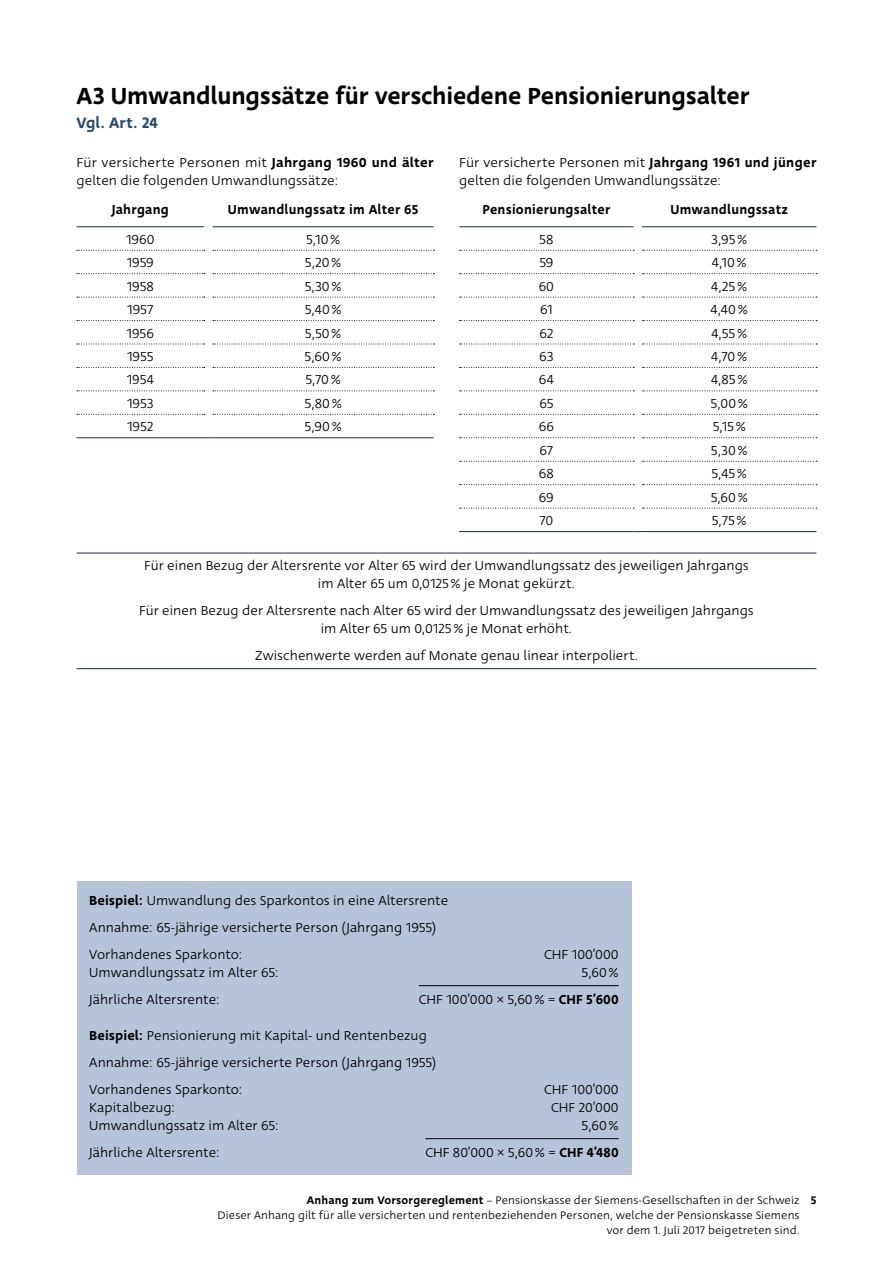
<style>
.page{position:relative;width:893px;height:1263px;background:#fff}
.page>*{position:absolute;margin:0;border:0;box-sizing:border-box;transform-origin:0 0}
.t1{font:500 25.5px "Deva Ideal";letter-spacing:-.005em;color:#000}
.t2{font:500 16.5px "Deva Ideal";letter-spacing:.005em;color:#274969}
.t3{font:14.25px/18px "Deva Ideal";letter-spacing:.005em;color:#000}
.t4{font:500 14.25px "Deva Ideal";letter-spacing:.02em;color:#000}
.t5{font:12px "Deva Ideal";letter-spacing:.01em;color:#000}
.s1{font-weight:500}
</style>
<div class="page">
<svg style="left:77px;top:250px;width:128px;height:1px"></svg>
<svg style="left:213px;top:250px;width:221px;height:1px"></svg>
<svg style="left:77px;top:273px;width:128px;height:1px"></svg>
<svg style="left:213px;top:273px;width:221px;height:1px"></svg>
<svg style="left:77px;top:297px;width:128px;height:1px"></svg>
<svg style="left:213px;top:297px;width:221px;height:1px"></svg>
<svg style="left:77px;top:320px;width:128px;height:1px"></svg>
<svg style="left:213px;top:320px;width:221px;height:1px"></svg>
<svg style="left:77px;top:344px;width:128px;height:1px"></svg>
<svg style="left:213px;top:344px;width:221px;height:1px"></svg>
<svg style="left:77px;top:367px;width:128px;height:1px"></svg>
<svg style="left:213px;top:367px;width:221px;height:1px"></svg>
<svg style="left:77px;top:390px;width:128px;height:1px"></svg>
<svg style="left:213px;top:390px;width:221px;height:1px"></svg>
<svg style="left:77px;top:414px;width:128px;height:1px"></svg>
<svg style="left:213px;top:414px;width:221px;height:1px"></svg>
<hr style="left:77px;top:226px;width:127px;height:1px;background:#25364d">
<hr style="left:213px;top:226px;width:221px;height:1px;background:#25364d">
<hr style="left:77px;top:437px;width:127px;height:1px;background:#25364d">
<hr style="left:213px;top:437px;width:221px;height:1px;background:#25364d">
<svg style="left:460px;top:250px;width:174px;height:1px"></svg>
<svg style="left:642px;top:250px;width:175px;height:1px"></svg>
<svg style="left:460px;top:273px;width:174px;height:1px"></svg>
<svg style="left:642px;top:273px;width:175px;height:1px"></svg>
<svg style="left:460px;top:297px;width:174px;height:1px"></svg>
<svg style="left:642px;top:297px;width:175px;height:1px"></svg>
<svg style="left:460px;top:320px;width:174px;height:1px"></svg>
<svg style="left:642px;top:320px;width:175px;height:1px"></svg>
<svg style="left:460px;top:344px;width:174px;height:1px"></svg>
<svg style="left:642px;top:344px;width:175px;height:1px"></svg>
<svg style="left:460px;top:367px;width:174px;height:1px"></svg>
<svg style="left:642px;top:367px;width:175px;height:1px"></svg>
<svg style="left:460px;top:390px;width:174px;height:1px"></svg>
<svg style="left:642px;top:390px;width:175px;height:1px"></svg>
<svg style="left:460px;top:414px;width:174px;height:1px"></svg>
<svg style="left:642px;top:414px;width:175px;height:1px"></svg>
<svg style="left:460px;top:437px;width:174px;height:1px"></svg>
<svg style="left:642px;top:437px;width:175px;height:1px"></svg>
<svg style="left:460px;top:461px;width:174px;height:1px"></svg>
<svg style="left:642px;top:461px;width:175px;height:1px"></svg>
<svg style="left:460px;top:484px;width:174px;height:1px"></svg>
<svg style="left:642px;top:484px;width:175px;height:1px"></svg>
<svg style="left:460px;top:508px;width:174px;height:1px"></svg>
<svg style="left:642px;top:508px;width:175px;height:1px"></svg>
<hr style="left:459px;top:226px;width:175px;height:1px;background:#25364d">
<hr style="left:642px;top:226px;width:174px;height:1px;background:#25364d">
<hr style="left:459px;top:531px;width:175px;height:1px;background:#25364d">
<hr style="left:642px;top:531px;width:174px;height:1px;background:#25364d">
<div style="left:77px;top:881px;width:554px;height:294px;background:#b7c3d8"></div>
<hr style="left:419px;top:985px;width:200px;height:1px;background:#000">
<hr style="left:425px;top:1138px;width:194px;height:1px;background:#000">
<hr style="left:77px;top:552px;width:739px;height:2px;background:#25364d">
<hr style="left:77px;top:668px;width:739px;height:1px;background:#25364d">
<h1 class="t1" style="left:77px;top:78px;width:674px">A3 Umwandlungssätze für verschiedene Pensionierungsalter</h1>
<p class="t2" style="left:77px;top:111px;width:83px">Vgl. Art. 24</p>
<p class="t3" style="left:77px;top:153px;width:359px">Für versicherte Personen mit <span class="s1">Jahrgang 1960 und älter </span>gelten die folgenden Umwandlungssätze:</p>
<p class="t4" style="left:112px;top:200px;width:59px">Jahrgang</p>
<p class="t4" style="left:228px;top:200px;width:192px">Umwandlungssatz im Alter 65</p>
<p class="t3" style="left:126px;top:231px;width:30px">1960</p>
<p class="t3" style="left:306px;top:231px;width:36px">5,10%</p>
<p class="t3" style="left:127px;top:254px;width:29px">1959</p>
<p class="t3" style="left:305px;top:254px;width:38px">5,20%</p>
<p class="t3" style="left:127px;top:277px;width:29px">1958</p>
<p class="t3" style="left:305px;top:277px;width:38px">5,30%</p>
<p class="t3" style="left:127px;top:301px;width:28px">1957</p>
<p class="t3" style="left:305px;top:301px;width:38px">5,40%</p>
<p class="t3" style="left:127px;top:324px;width:29px">1956</p>
<p class="t3" style="left:305px;top:324px;width:38px">5,50%</p>
<p class="t3" style="left:127px;top:348px;width:28px">1955</p>
<p class="t3" style="left:305px;top:348px;width:39px">5,60%</p>
<p class="t3" style="left:127px;top:371px;width:29px">1954</p>
<p class="t3" style="left:305px;top:371px;width:37px">5,70%</p>
<p class="t3" style="left:127px;top:395px;width:28px">1953</p>
<p class="t3" style="left:305px;top:395px;width:39px">5,80%</p>
<p class="t3" style="left:127px;top:418px;width:28px">1952</p>
<p class="t3" style="left:305px;top:418px;width:39px">5,90%</p>
<p class="t3" style="left:459px;top:153px;width:359px">Für versicherte Personen mit <span class="s1">Jahrgang 1961 und jünger </span>gelten die folgenden Umwandlungssätze:</p>
<p class="t4" style="left:482px;top:200px;width:129px">Pensionierungsalter</p>
<p class="t4" style="left:670px;top:200px;width:119px">Umwandlungssatz</p>
<p class="t3" style="left:539px;top:231px;width:16px">58</p>
<p class="t3" style="left:711px;top:231px;width:38px">3,95%</p>
<p class="t3" style="left:539px;top:254px;width:16px">59</p>
<p class="t3" style="left:712px;top:254px;width:36px">4,10%</p>
<p class="t3" style="left:539px;top:277px;width:17px">60</p>
<p class="t3" style="left:711px;top:277px;width:37px">4,25%</p>
<p class="t3" style="left:540px;top:301px;width:14px">61</p>
<p class="t3" style="left:711px;top:301px;width:39px">4,40%</p>
<p class="t3" style="left:539px;top:324px;width:16px">62</p>
<p class="t3" style="left:711px;top:324px;width:37px">4,55%</p>
<p class="t3" style="left:539px;top:348px;width:16px">63</p>
<p class="t3" style="left:711px;top:348px;width:37px">4,70%</p>
<p class="t3" style="left:539px;top:371px;width:17px">64</p>
<p class="t3" style="left:711px;top:371px;width:38px">4,85%</p>
<p class="t3" style="left:539px;top:395px;width:16px">65</p>
<p class="t3" style="left:711px;top:395px;width:39px">5,00%</p>
<p class="t3" style="left:539px;top:418px;width:17px">66</p>
<p class="t3" style="left:713px;top:418px;width:35px">5,15%</p>
<p class="t3" style="left:540px;top:442px;width:15px">67</p>
<p class="t3" style="left:711px;top:442px;width:38px">5,30%</p>
<p class="t3" style="left:539px;top:465px;width:16px">68</p>
<p class="t3" style="left:711px;top:465px;width:37px">5,45%</p>
<p class="t3" style="left:539px;top:488px;width:16px">69</p>
<p class="t3" style="left:711px;top:488px;width:39px">5,60%</p>
<p class="t3" style="left:539px;top:512px;width:15px">70</p>
<p class="t3" style="left:712px;top:512px;width:36px">5,75%</p>
<p class="t3" style="left:144px;top:557px;width:606px;text-align:center">Für einen Bezug der Altersrente vor Alter 65 wird der Umwandlungssatz des jeweiligen Jahrgangs im Alter 65 um 0,0125% je Monat gekürzt.</p>
<p class="t3" style="left:139px;top:602px;width:616px;text-align:center">Für einen Bezug der Altersrente nach Alter 65 wird der Umwandlungssatz des jeweiligen Jahrgangs im Alter 65 um 0,0125% je Monat erhöht.</p>
<p class="t3" style="left:255px;top:647px;width:384px">Zwischenwerte werden auf Monate genau linear interpoliert.</p>
<p class="t3" style="left:89px;top:887px;width:360px;line-height:27px"><span class="s1">Beispiel:</span> Umwandlung des Sparkontos in eine Altersrente<br>Annahme: 65-jährige versicherte Person (Jahrgang 1955)<br>Vorhandenes Sparkonto:</p>
<p class="t3" style="left:544px;top:945px;width:76px">CHF 100’000</p>
<p class="t3" style="left:89px;top:963px;width:191px">Umwandlungssatz im Alter 65:</p>
<p class="t3" style="left:582px;top:963px;width:39px">5,60%</p>
<p class="t3" style="left:89px;top:990px;width:132px">Jährliche Altersrente:</p>
<p class="t3" style="left:419px;top:990px;width:201px">CHF 100’000 × 5,60% = <span class="s1">CHF 5’600</span></p>
<p class="t3" style="left:89px;top:1022px;width:348px;line-height:27px"><span class="s1">Beispiel:</span> Pensionierung mit Kapital- und Rentenbezug<br>Annahme: 65-jährige versicherte Person (Jahrgang 1955)<br>Vorhandenes Sparkonto:</p>
<p class="t3" style="left:544px;top:1080px;width:76px">CHF 100’000</p>
<p class="t3" style="left:89px;top:1098px;width:87px">Kapitalbezug:</p>
<p class="t3" style="left:551px;top:1098px;width:69px">CHF 20’000</p>
<p class="t3" style="left:89px;top:1116px;width:191px">Umwandlungssatz im Alter 65:</p>
<p class="t3" style="left:582px;top:1116px;width:39px">5,60%</p>
<p class="t3" style="left:89px;top:1143px;width:132px">Jährliche Altersrente:</p>
<p class="t3" style="left:425px;top:1143px;width:195px">CHF 80’000 × 5,60% = <span class="s1">CHF 4’480</span></p>
<p class="t5" style="left:307px;top:1193px;width:511px"><span class="s1">Anhang zum Vorsorgereglement</span> – Pensionskasse der Siemens-Gesellschaften in der Schweiz <span class="s1">5</span></p>
<p class="t5" style="left:218px;top:1208px;width:583px">Dieser Anhang gilt für alle versicherten und rentenbeziehenden Personen, welche der Pensionskasse Siemens</p>
<p class="t5" style="left:607px;top:1223px;width:194px">vor dem 1. Juli 2017 beigetreten sind.</p>
</div>
